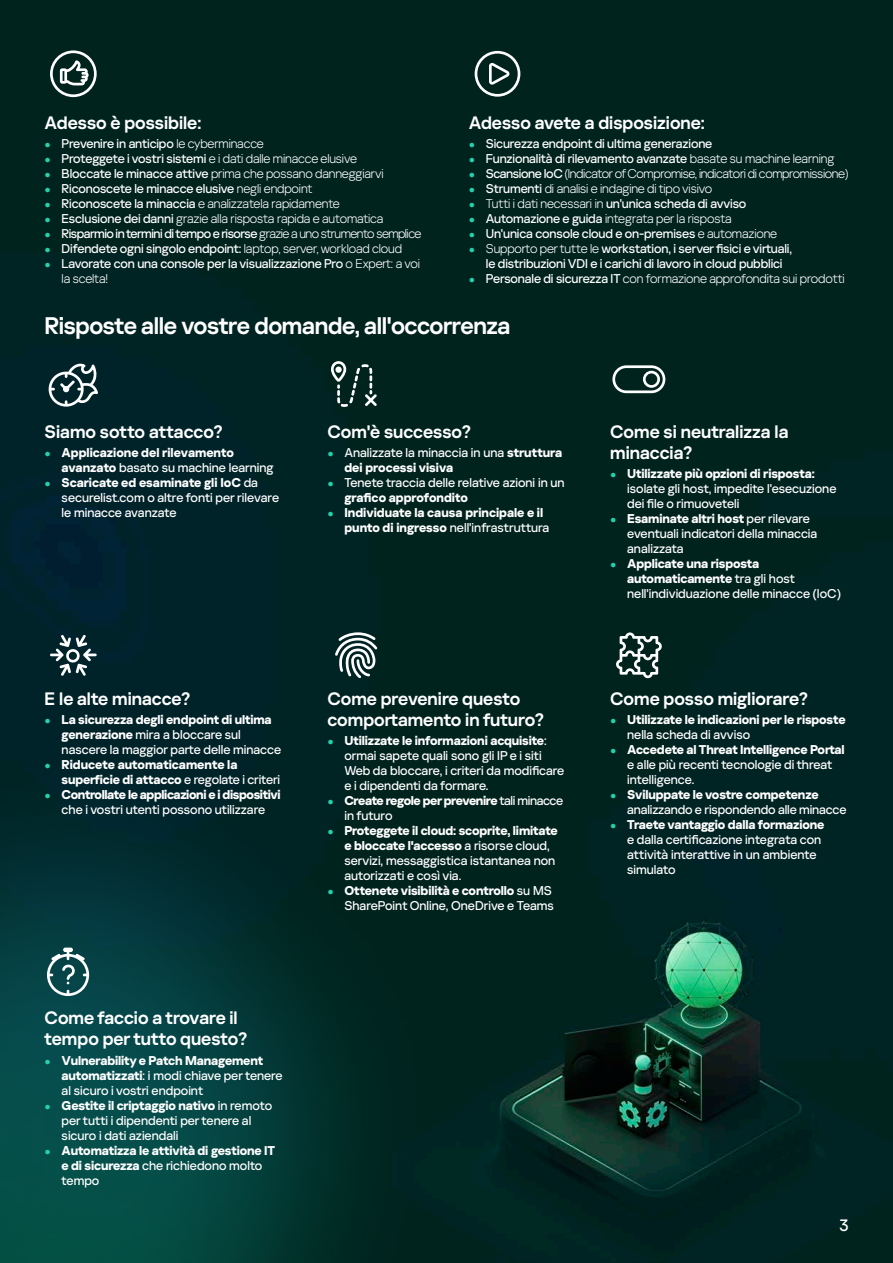
<style>
.page{position:relative;width:893px;height:1263px;background:#fff}
.page>*{position:absolute;margin:0;border:0;box-sizing:border-box;transform-origin:0 0}
.t1{font:600 24px "Kaspersky Sans Display";letter-spacing:-.02em;color:#fff}
.t2{font:600 18px/21px "Kaspersky Sans Display";color:#fff}
.t3{font:500 16.5px "Kaspersky Sans Display";color:#fff}
.t4{font:500 12.75px/15px "Kaspersky Sans Display";color:#fff}
.t5{font:700 12.75px/15px "Kaspersky Sans Display";letter-spacing:-.01em;color:#fff}
.t6{font:300 12.75px "Kaspersky Sans Display";letter-spacing:-.01em;color:#fff}
.t7{font:700 12.75px/15px "Kaspersky Sans Display";letter-spacing:-.03em;color:#fff;text-align:center}
.t8{font:300 12.75px "Kaspersky Sans Display";letter-spacing:-.03em;color:#fff}
.t9{font:500 12.75px "Kaspersky Sans Display";letter-spacing:-.04em;color:#fff}
.s1{font-family:"Arial Narrow";font-weight:400;font-size:10.5px;color:#23d1ae}
.s2{font-weight:300}
.s3{font-weight:500}
.s4{font-weight:700}
</style>
<div class="page">
<img style="left:0;top:0;width:893px;height:1263px">
<img style="left:0;top:702px;width:462px;height:561px">
<svg style="left:50px;top:50px;width:47px;height:47px"></svg>
<svg style="left:475px;top:51px;width:45px;height:46px"></svg>
<svg style="left:47px;top:947px;width:42px;height:49px"></svg>
<svg style="left:49px;top:363px;width:49px;height:44px"></svg>
<svg style="left:612px;top:365px;width:53px;height:28px"></svg>
<svg style="left:331px;top:361px;width:46px;height:46px"></svg>
<svg style="left:616px;top:632px;width:46px;height:46px"></svg>
<svg style="left:335px;top:632px;width:42px;height:46px"></svg>
<svg style="left:50px;top:635px;width:47px;height:41px"></svg>
<h2 class="t2" style="left:45px;top:111px;width:158px">Adesso è possibile:</h2>
<p class="t4" style="left:45px;top:135px;width:221px"><span class="s1">●</span> Prevenire in anticipo <span class="s2">le cyberminacce</span></p>
<p class="t6" style="left:45px;top:149px;width:314px"><span class="s1">●</span> <span class="s3">Proteggete i vostri sistemi</span> e i dati dalle minacce elusive</p>
<p class="t6" style="left:45px;top:164px;width:340px"><span class="s1">●</span> <span class="s3">Bloccate le minacce attive</span> prima che possano danneggiarvi</p>
<p class="t4" style="left:45px;top:180px;width:269px"><span class="s1">●</span> Riconoscete le minacce elusive <span class="s2">negli endpoint</span></p>
<p class="t6" style="left:45px;top:194px;width:297px"><span class="s1">●</span> <span class="s3">Riconoscete la minaccia</span> e analizzatela rapidamente</p>
<p class="t6" style="left:45px;top:209px;width:340px"><span class="s1">●</span> <span class="s3">Esclusione dei danni</span> grazie alla risposta rapida e automatica</p>
<p class="t9" style="left:45px;top:224px;width:378px"><span class="s1">●</span> Risparmio in termini di tempo e risorse <span class="s2">grazie a uno strumento semplice</span></p>
<p class="t4" style="left:45px;top:240px;width:359px"><span class="s1">●</span> Difendete ogni singolo endpoint: <span class="s2">laptop, server, workload cloud</span></p>
<p class="t4" style="left:62px;top:255px;width:360px;text-indent:-17px"><span class="s1">●</span> Lavorate con una console per la visualizzazione Pro <span class="s2">o Expert: a voi la scelta!</span></p>
<h2 class="t2" style="left:469px;top:111px;width:238px">Adesso avete a disposizione:</h2>
<p class="t4" style="left:469px;top:135px;width:245px"><span class="s1">●</span> Sicurezza endpoint di ultima generazione</p>
<p class="t4" style="left:469px;top:150px;width:367px"><span class="s1">●</span> Funzionalità di rilevamento avanzate <span class="s2">basate su machine learning</span></p>
<p class="t8" style="left:469px;top:164px;width:381px"><span class="s1">●</span> <span class="s3">Scansione IoC</span> (Indicator of Compromise, indicatori di compromissione)</p>
<p class="t6" style="left:469px;top:179px;width:245px"><span class="s1">●</span> <span class="s3">Strumenti</span> di analisi e indagine di tipo visivo</p>
<p class="t4" style="left:469px;top:195px;width:279px"><span class="s1">●</span> <span class="s2">Tutti i dati necessari in</span> un'unica scheda di avviso</p>
<p class="t6" style="left:469px;top:209px;width:264px"><span class="s1">●</span> <span class="s3">Automazione e guida</span> integrata per la risposta</p>
<p class="t4" style="left:469px;top:225px;width:310px"><span class="s1">●</span> Un'unica console cloud e on-premises <span class="s2">e automazione</span></p>
<p class="t4" style="left:469px;top:240px;width:325px;text-align:center"><span class="s1">●</span> <span class="s2">Supporto per tutte le</span> workstation, i server fisici e virtuali, le distribuzioni VDI e i carichi di lavoro in cloud pubblici</p>
<p class="t6" style="left:469px;top:269px;width:377px"><span class="s1">●</span> <span class="s3">Personale di sicurezza IT</span> con formazione approfondita sui prodotti</p>
<h1 class="t1" style="left:45px;top:308px;width:467px">Risposte alle vostre domande, all'occorrenza</h1>
<h2 class="t2" style="left:45px;top:420px;width:179px">Siamo sotto attacco?</h2>
<p class="t5" style="left:62px;top:444px;width:213px;text-indent:-17px"><span class="s1">●</span> Applicazione del rilevamento avanzato <span class="s3">basato su machine learning</span></p>
<p class="t4" style="left:62px;top:474px;width:219px;text-indent:-17px"><span class="s1">●</span> <span class="s4">Scaricate ed esaminate gli IoC</span> da securelist.com o altre fonti per rilevare le minacce avanzate</p>
<h2 class="t2" style="left:327px;top:420px;width:145px">Com'è successo?</h2>
<p class="t5" style="left:344px;top:444px;width:219px;text-indent:-17px"><span class="s1">●</span> <span class="s3">Analizzate la minaccia in una</span> struttura dei processi visiva</p>
<p class="t4" style="left:344px;top:474px;width:222px;text-indent:-17px"><span class="s1">●</span> Tenete traccia delle relative azioni in un <span class="s4">grafico approfondito</span></p>
<p class="t5" style="left:344px;top:504px;width:206px;text-indent:-17px"><span class="s1">●</span> Individuate la causa principale e il punto di ingresso <span class="s3">nell'infrastruttura</span></p>
<h2 class="t2" style="left:45px;top:687px;width:147px">E le alte minacce?</h2>
<p class="t4" style="left:62px;top:711px;width:221px;text-indent:-17px"><span class="s1">●</span> <span class="s4">La sicurezza degli endpoint di ultima generazione</span> mira a bloccare sul nascere la maggior parte delle minacce</p>
<p class="t5" style="left:62px;top:756px;width:220px;text-indent:-17px"><span class="s1">●</span> Riducete automaticamente la superficie di attacco <span class="s3">e regolate i criteri</span></p>
<p class="t7" style="left:45px;top:786px;width:237px"><span class="s1">●</span> Controllate le applicazioni e i dispositivi <span class="s3">che i vostri utenti possono utilizzare</span></p>
<h2 class="t2" style="left:45px;top:1006px;width:204px">Come faccio a trovare il tempo per tutto questo?</h2>
<p class="t4" style="left:62px;top:1052px;width:223px;text-indent:-17px"><span class="s1">●</span> <span class="s4">Vulnerability e Patch Management automatizzati</span>: i modi chiave per tenere al sicuro i vostri endpoint</p>
<p class="t4" style="left:62px;top:1097px;width:212px;text-indent:-17px"><span class="s1">●</span> <span class="s4">Gestite il criptaggio nativo</span> in remoto per tutti i dipendenti per tenere al sicuro i dati aziendali</p>
<p class="t5" style="left:62px;top:1142px;width:215px;text-indent:-17px"><span class="s1">●</span> Automatizza le attività di gestione IT e di sicurezza <span class="s3">che richiedono molto tempo</span></p>
<h2 class="t2" style="left:327px;top:687px;width:218px">Come prevenire questo comportamento in futuro?</h2>
<p class="t4" style="left:344px;top:732px;width:221px;text-indent:-17px"><span class="s1">●</span> <span class="s4">Utilizzate le informazioni acquisite</span>: ormai sapete quali sono gli IP e i siti Web da bloccare, i criteri da modificare e i dipendenti da formare.</p>
<p class="t7" style="left:344px;top:792px;width:220px;text-align:left;text-indent:-17px"><span class="s1">●</span> Create regole per prevenire <span class="s3">tali minacce in futuro</span></p>
<p class="t4" style="left:344px;top:822px;width:215px;text-indent:-17px"><span class="s1">●</span> <span class="s4">Proteggete il cloud: scoprite, limitate e bloccate l'accesso</span> a risorse cloud, servizi, messaggistica istantanea non autorizzati e così via.</p>
<p class="t4" style="left:327px;top:882px;width:228px;text-align:right"><span class="s1">●</span> <span class="s4">Ottenete visibilità e controllo</span> su MS<br>SharePoint Online, OneDrive e Teams</p>
<h2 class="t2" style="left:610px;top:420px;width:180px">Come si neutralizza la minaccia?</h2>
<p class="t4" style="left:627px;top:465px;width:211px;text-indent:-17px"><span class="s1">●</span> <span class="s4">Utilizzate più opzioni di risposta: </span>isolate gli host, impedite l'esecuzione dei file o rimuoveteli</p>
<p class="t4" style="left:627px;top:510px;width:192px;text-indent:-17px"><span class="s1">●</span> <span class="s4">Esaminate altri host</span> per rilevare eventuali indicatori della minaccia analizzata</p>
<p class="t4" style="left:627px;top:555px;width:215px;text-indent:-17px"><span class="s1">●</span> <span class="s4">Applicate una risposta automaticamente</span> tra gli host nell'individuazione delle minacce (IoC)</p>
<h2 class="t2" style="left:610px;top:687px;width:199px">Come posso migliorare?</h2>
<p class="t5" style="left:627px;top:711px;width:220px;text-indent:-17px"><span class="s1">●</span> Utilizzate le indicazioni per le risposte <span class="s3">nella scheda di avviso</span></p>
<p class="t4" style="left:627px;top:741px;width:219px;text-indent:-17px"><span class="s1">●</span> <span class="s4">Accedete al Threat Intelligence Portal </span>e alle più recenti tecnologie di threat intelligence.</p>
<p class="t4" style="left:627px;top:786px;width:221px;text-indent:-17px"><span class="s1">●</span> <span class="s4">Sviluppate le vostre competenze </span>analizzando e rispondendo alle minacce</p>
<p class="t4" style="left:627px;top:816px;width:199px;text-indent:-17px"><span class="s1">●</span> <span class="s4">Traete vantaggio dalla formazione </span>e dalla certificazione integrata con attività interattive in un ambiente simulato</p>
<p class="t3" style="left:839px;top:1213px;width:11px">3</p>
</div>
